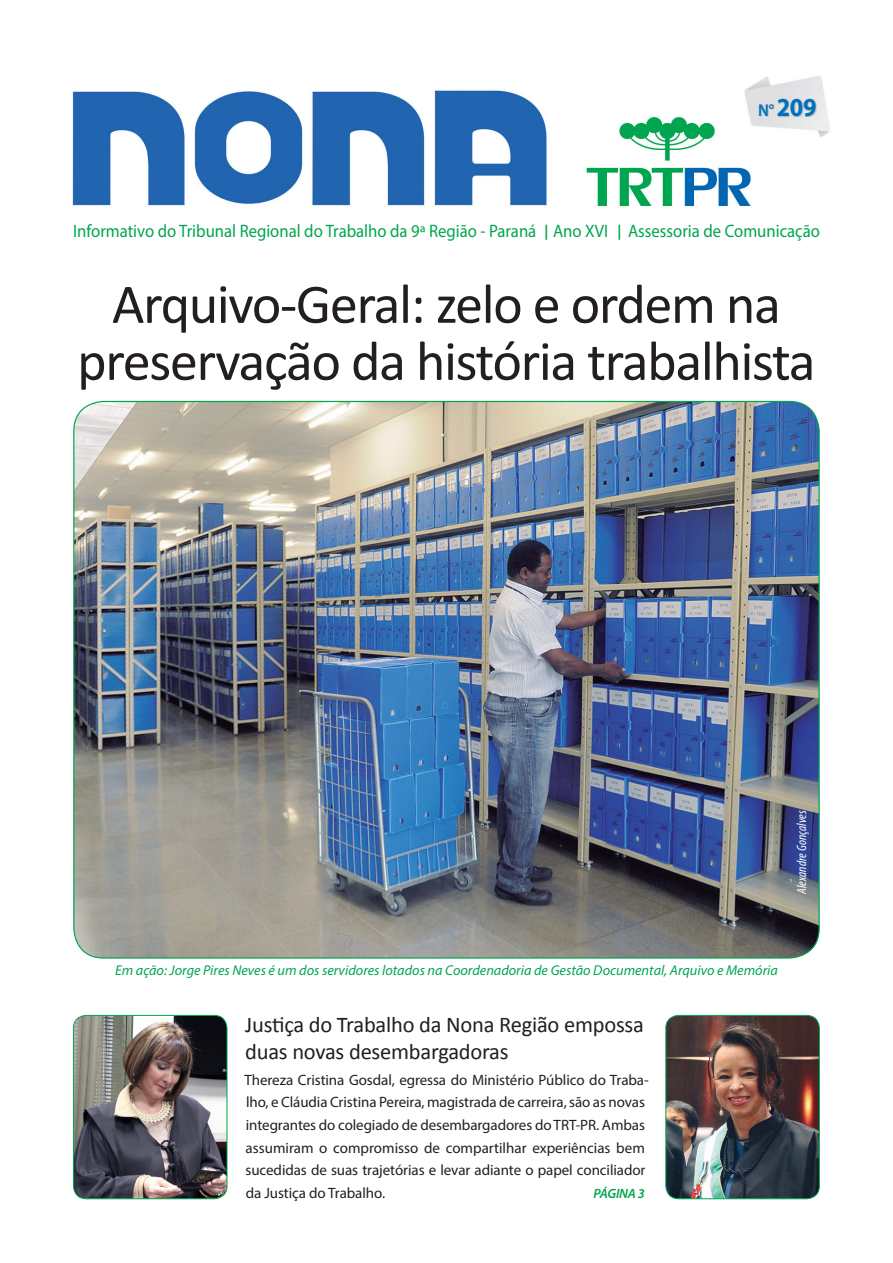
<style>
.page{position:relative;width:893px;height:1263px;background:#fff}
.page>*{position:absolute;margin:0;border:0;box-sizing:border-box;transform-origin:0 0}
.titulo_noticias{font:56.25px/57px "Calibri";letter-spacing:-.025em;color:#231f20;text-align:center}
.t1{font:700 26.1px "Myriad Pro";color:#0072bc;scale:.93 1}
.titulo_noticias-2{font:22.5px/27px "Calibri";letter-spacing:-.01em;color:#231f20}
.t2{font:18px "Myriad Pro";color:#00a54f;scale:.93 1}
.t3{font:600 17.1px "Myriad Pro";color:#0072bc;scale:.93 1}
.texto_internas{font:15px/22.5px "Myriad Pro";letter-spacing:-.005em;color:#231f20}
.legenda_fotos{font:italic 14.25px "Myriad Pro";color:#00a54f}
.t4{font:italic condensed 13.5px "Myriad Pro";letter-spacing:.005em;color:#fff}
.texto_internas-2{font:italic 600 13.5px "Myriad Pro";letter-spacing:-.01em;color:#00a54f}
.s1{font-weight:700;font-size:15px}
</style>
<div class="page">
<img style="left:72px;top:76px;width:758px;height:130px">
<div style="left:759px;top:104px;width:16px;height:13px;background:#231f20;opacity:.25"></div>
<div style="left:777px;top:98px;width:40px;height:20px;background:#231f20;opacity:.25"></div>
<img style="left:74px;top:402px;width:745px;height:556px">
<img style="left:73px;top:1015px;width:154px;height:184px">
<div style="left:73px;top:1015px;width:154px;height:184px;border:1px solid #00a54f;border-radius:13px"></div>
<img style="left:666px;top:1015px;width:153px;height:184px">
<div style="left:665px;top:1015px;width:155px;height:184px;border:1px solid #00a54f;border-radius:13px"></div>
<p class="t3" style="left:758px;top:99px;width:19px">N°</p>
<p class="t1" style="left:777px;top:90px;width:44px">209</p>
<p class="t2" style="left:73px;top:220px;width:804px">Informativo do Tribunal Regional do Trabalho da 9ª Região - Paraná <span class="s1">|</span> Ano XVI <span class="s1">|</span> Assessoria de Comunicação</p>
<p class="titulo_noticias" style="left:77px;top:276px;width:740px">Arquivo-Geral: zelo e ordem na preservação da história trabalhista</p>
<p class="t4" style="left:794px;top:894px;width:85px;rotate:-90deg">Alexandre Gonçalves</p>
<p class="legenda_fotos" style="left:115px;top:961px;width:664px">Em ação: Jorge Pires Neves é um dos servidores lotados na Coordenadoria de Gestão Documental, Arquivo e Memória</p>
<p class="titulo_noticias-2" style="left:245px;top:1011px;width:400px">Justiça do Trabalho da Nona Região empossa duas novas desembargadoras</p>
<p class="texto_internas" style="left:245px;top:1068px;width:406px">Thereza Cristina Gosdal, egressa do Ministério Público do Traba&shy;lho, e Cláudia Cristina Pereira, magistrada de carreira, são as novas integrantes do colegiado de desembargadores do TRT-PR. Ambas assumiram o compromisso de compartilhar experiências bem sucedidas de suas trajetórias e levar adiante o papel conciliador da Justiça do Trabalho.</p>
<p class="texto_internas-2" style="left:593px;top:1184px;width:53px">PÁGINA 3</p>
</div>
